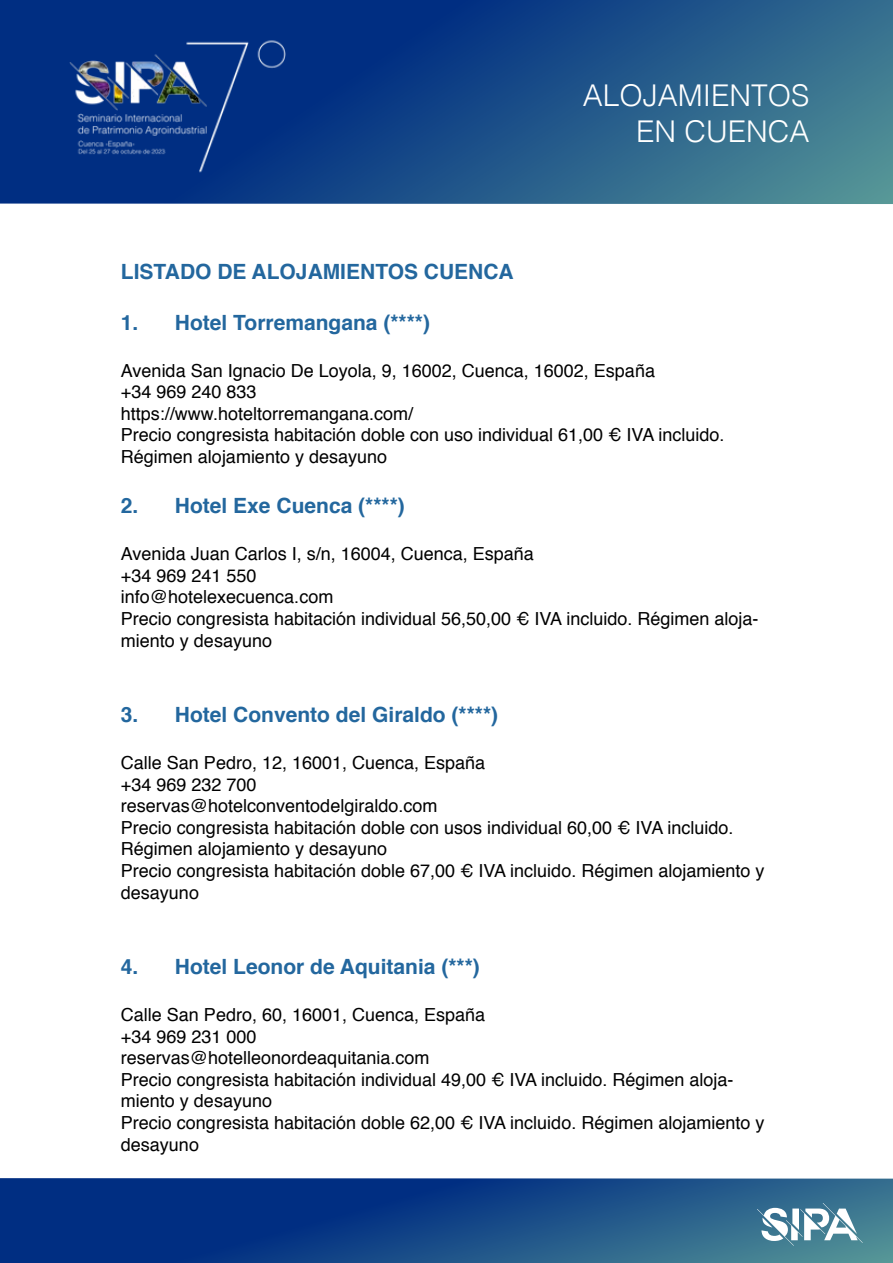
<style>
.page{position:relative;width:893px;height:1263px;background:#fff}
.page>*{position:absolute;margin:0;border:0;box-sizing:border-box;transform-origin:0 0}
.t1{font:300 30px/36px "Helvetica";color:#fff;text-align:right}
.t2{font:700 21px "Helvetica";color:#23679e}
.t3{font:18px/21.6px "Helvetica";color:#000}
</style>
<div class="page">
<svg style="left:0;top:0;width:893px;height:204px;background:#1e5289"></svg>
<svg style="left:0;top:1178px;width:893px;height:85px;background:#154787"></svg>
<img style="left:57px;top:21px;width:241px;height:171px">
<svg style="left:757px;top:1203px;width:106px;height:43px"></svg>
<h1 class="t1" style="left:583px;top:75px;width:228px">ALOJAMIENTOS<br>EN CUENCA</h1>
<p class="t2" style="left:121px;top:255px;width:394px">LISTADO DE ALOJAMIENTOS CUENCA</p>
<p class="t2" style="left:121px;top:305px;width:311px">1. Hotel Torremangana (****)</p>
<p class="t3" style="left:121px;top:360px;width:605px">Avenida San Ignacio De Loyola, 9, 16002, Cuenca, 16002, España<br>+34 969 240 833<br>https://www.hoteltorremangana.com/<br>Precio congresista habitación doble con uso individual 61,00 € IVA incluido.<br>Régimen alojamiento y desayuno</p>
<p class="t2" style="left:121px;top:489px;width:285px">2. Hotel Exe Cuenca (****)</p>
<p class="t3" style="left:121px;top:544px;width:639px">Avenida Juan Carlos I, s/n, 16004, Cuenca, España<br>+34 969 241 550<br>info@hotelexecuenca.com<br>Precio congresista habitación individual 56,50,00 € IVA incluido. Régimen aloja&shy;miento y desayuno</p>
<p class="t2" style="left:121px;top:698px;width:379px">3. Hotel Convento del Giraldo (****)</p>
<p class="t3" style="left:121px;top:752px;width:645px">Calle San Pedro, 12, 16001, Cuenca, España<br>+34 969 232 700<br>reservas@hotelconventodelgiraldo.com<br>Precio congresista habitación doble con usos individual 60,00 € IVA incluido.<br>Régimen alojamiento y desayuno<br>Precio congresista habitación doble 67,00 € IVA incluido. Régimen alojamiento y desayuno</p>
<p class="t2" style="left:121px;top:950px;width:360px">4. Hotel Leonor de Aquitania (***)</p>
<p class="t3" style="left:121px;top:1004px;width:645px">Calle San Pedro, 60, 16001, Cuenca, España<br>+34 969 231 000<br>reservas@hotelleonordeaquitania.com<br>Precio congresista habitación individual 49,00 € IVA incluido. Régimen aloja&shy;miento y desayuno<br>Precio congresista habitación doble 62,00 € IVA incluido. Régimen alojamiento y desayuno</p>
</div>
